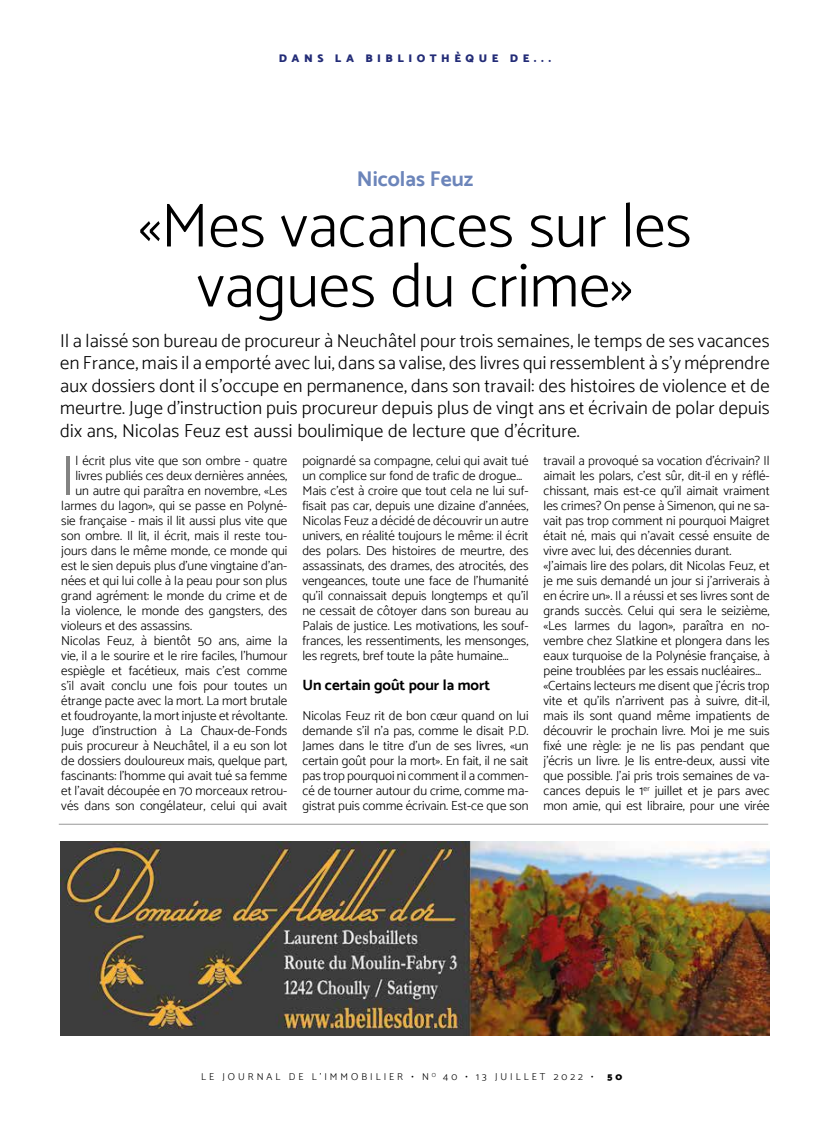
<style>
.page{position:relative;width:830px;height:1134px;background:#fff}
.page>*{position:absolute;margin:0;border:0;box-sizing:border-box;transform-origin:0 0}
.t1{font:300 62.5px/60px "Catamaran";color:#000;text-align:center}
.t2{font:300 56.38px "Catamaran";color:#838382}
.t3{font:700 21.25px "Catamaran";color:#6c85ba}
.t4{font:300 18.75px/22.5px "Catamaran";letter-spacing:.01em;color:#000;text-align:justify}
.t5{font:700 15px "Catamaran";color:#000}
.t6{font:300 13.12px/15px "Catamaran";color:#000}
.t7{font:900 11.25px "Catamaran";letter-spacing:.4em;color:#232c77}
.t8{font:300 10px "Catamaran";letter-spacing:.3em;color:#000}
.t9{font:900 10px "Catamaran";color:#000}
</style>
<div class="page">
<hr style="left:59px;top:824px;width:708px;height:1px;background:#979696">
<img style="left:60px;top:842px;width:709px;height:194px">
<p class="t7" style="left:278px;top:51px;width:274px">DANS LA BIBLIOTHÈQUE DE...</p>
<h3 class="t3" style="left:356px;top:167px;width:118px">Nicolas Feuz</h3>
<h1 class="t1" style="left:138px;top:195px;width:554px">«Mes vacances sur les vagues du crime»</h1>
<p class="t4" style="left:60px;top:329px;width:710px">Il a laissé son bureau de procureur à Neuchâtel pour trois semaines, le temps de ses vacances en France, mais il a emporté avec lui, dans sa valise, des livres qui ressemblent à s’y méprendre aux dossiers dont il s’occupe en permanence, dans son travail: des histoires de violence et de meurtre. Juge d’instruction puis procureur depuis plus de vingt ans et écrivain de polar depuis dix ans, Nicolas Feuz est aussi boulimique de lecture que d’écriture.</p>
<h2 class="t2" style="left:61px;top:443px;width:16px">I</h2>
<p class="t6" style="left:75px;top:453px;width:213px">l écrit plus vite que son ombre - quatre</p>
<p class="t6" style="left:75px;top:468px;width:213px">livres publiés ces deux dernières années,</p>
<p class="t6" style="left:75px;top:483px;width:213px">un autre qui paraîtra en novembre, «Les</p>
<p class="t6" style="left:61px;top:498px;width:227px">larmes du lagon», qui se passe en Polyné-</p>
<p class="t6" style="left:61px;top:513px;width:227px">sie française - mais il lit aussi plus vite que</p>
<p class="t6" style="left:61px;top:528px;width:227px">son ombre. Il lit, il écrit, mais il reste tou-</p>
<p class="t6" style="left:61px;top:543px;width:227px">jours dans le même monde, ce monde qui</p>
<p class="t6" style="left:61px;top:558px;width:227px">est le sien depuis plus d’une vingtaine d’an-</p>
<p class="t6" style="left:61px;top:573px;width:227px">nées et qui lui colle à la peau pour son plus</p>
<p class="t6" style="left:61px;top:588px;width:227px">grand agrément: le monde du crime et de</p>
<p class="t6" style="left:61px;top:603px;width:227px">la violence, le monde des gangsters, des</p>
<p class="t6" style="left:61px;top:618px;width:132px">violeurs et des assassins.</p>
<p class="t6" style="left:61px;top:633px;width:227px">Nicolas Feuz, à bientôt 50 ans, aime la</p>
<p class="t6" style="left:61px;top:648px;width:227px">vie, il a le sourire et le rire faciles, l’humour</p>
<p class="t6" style="left:61px;top:663px;width:227px">espiègle et facétieux, mais c’est comme</p>
<p class="t6" style="left:61px;top:678px;width:227px">s’il avait conclu une fois pour toutes un</p>
<p class="t6" style="left:61px;top:693px;width:227px">étrange pacte avec la mort. La mort brutale</p>
<p class="t6" style="left:61px;top:708px;width:227px">et foudroyante, la mort injuste et révoltante.</p>
<p class="t6" style="left:61px;top:723px;width:227px">Juge d’instruction à La Chaux-de-Fonds</p>
<p class="t6" style="left:61px;top:738px;width:227px">puis procureur à Neuchâtel, il a eu son lot</p>
<p class="t6" style="left:61px;top:753px;width:227px">de dossiers douloureux mais, quelque part,</p>
<p class="t6" style="left:61px;top:768px;width:227px">fascinants: l’homme qui avait tué sa femme</p>
<p class="t6" style="left:61px;top:783px;width:227px">et l’avait découpée en 70 morceaux retrou-</p>
<p class="t6" style="left:61px;top:798px;width:227px">vés dans son congélateur, celui qui avait</p>
<p class="t6" style="left:302px;top:453px;width:227px">poignardé sa compagne, celui qui avait tué un complice sur fond de trafic de drogue… Mais c’est à croire que tout cela ne lui suf&shy;fisait pas car, depuis une dizaine d’années, Nicolas Feuz a décidé de découvrir un autre univers, en réalité toujours le même: il écrit des polars. Des histoires de meurtre, des assassinats, des drames, des atrocités, des vengeances, toute une face de l’humanité qu’il connaissait depuis longtemps et qu’il ne cessait de côtoyer dans son bureau au Palais de justice. Les motivations, les souf&shy;frances, les ressentiments, les mensonges, les regrets, bref toute la pâte humaine…</p>
<p class="t5" style="left:302px;top:676px;width:189px">Un certain goût pour la mort</p>
<p class="t6" style="left:302px;top:708px;width:227px;text-align:justify">Nicolas Feuz rit de bon cœur quand on lui demande s’il n’a pas, comme le disait P.D.<br>James dans le titre d’un de ses livres, «un certain goût pour la mort». En fait, il ne sait pas trop pourquoi ni comment il a commen&shy;cé de tourner autour du crime, comme ma&shy;gistrat puis comme écrivain. Est-ce que son</p>
<p class="t6" style="left:543px;top:453px;width:227px">travail a provoqué sa vocation d’écrivain? Il aimait les polars, c’est sûr, dit-il en y réflé&shy;chissant, mais est-ce qu’il aimait vraiment les crimes? On pense à Simenon, qui ne sa&shy;vait pas trop comment ni pourquoi Maigret était né, mais qui n’avait cessé ensuite de vivre avec lui, des décennies durant. «J’aimais lire des polars, dit Nicolas Feuz, et je me suis demandé un jour si j’arriverais à en écrire un». Il a réussi et ses livres sont de grands succès. Celui qui sera le seizième, «Les larmes du lagon», paraîtra en no&shy;vembre chez Slatkine et plongera dans les eaux turquoise de la Polynésie française, à peine troublées par les essais nucléaires… «Certains lecteurs me disent que j’écris trop vite et qu’ils n’arrivent pas à suivre, dit-il, mais ils sont quand même impatients de découvrir le prochain livre. Moi je me suis fixé une règle: je ne lis pas pendant que j’écris un livre. Je lis entre-deux, aussi vite que possible. J’ai pris trois semaines de va&shy;cances depuis le 1<sup>er</sup> juillet et je pars avec mon amie, qui est libraire, pour une virée</p>
<p class="t8" style="left:201px;top:1071px;width:393px">LE JOURNAL DE L’IMMOBILIER • N <sup>O</sup> 40 • 13 JUILLET 2022 •</p>
<p class="t9" style="left:607px;top:1071px;width:17px">5 0</p>
</div>
